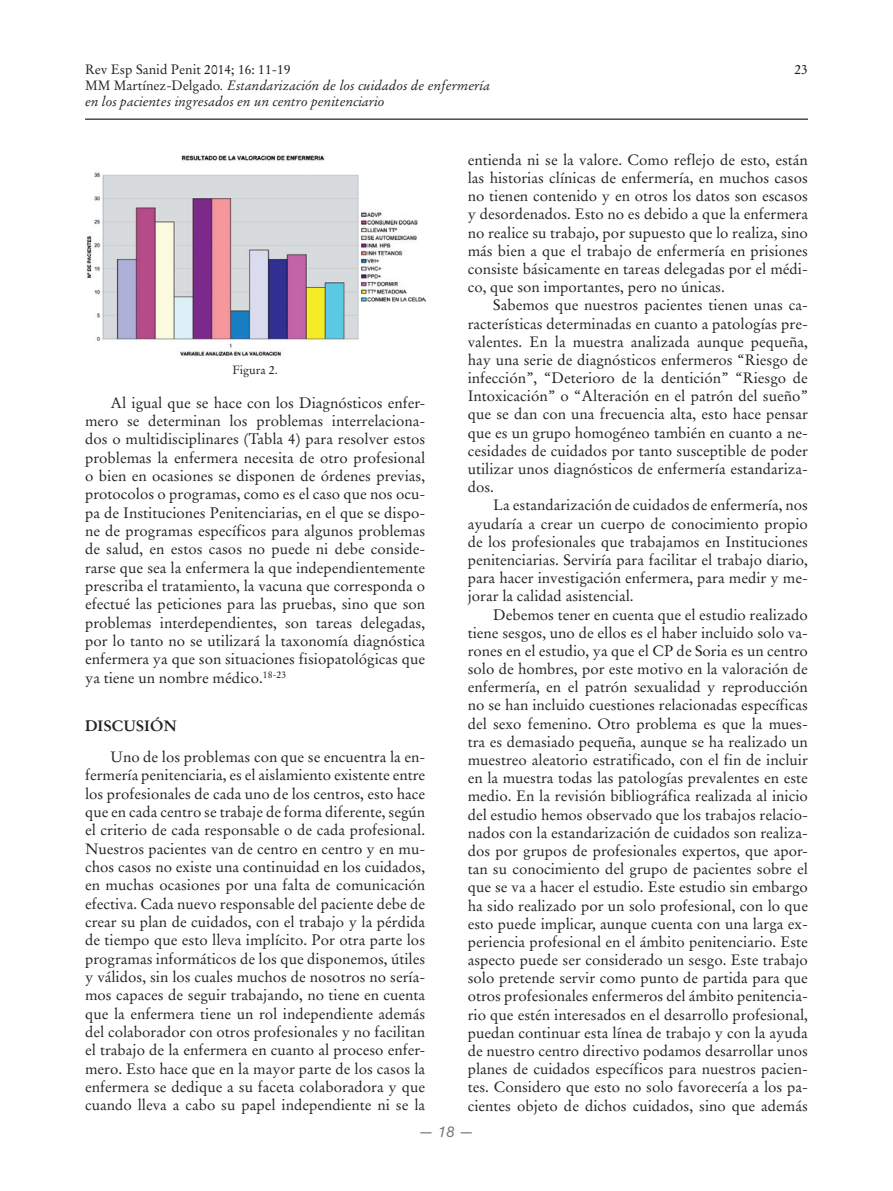
<style>
.page{position:relative;width:893px;height:1191px;background:#fff}
.page>*{position:absolute;margin:0;border:0;box-sizing:border-box;transform-origin:0 0}
.t1{font:15px/18.1px "Stempel Garamond LT Std";color:#231f20;text-align:justify}
.t2{font:700 15px "Stempel Garamond LT Std";color:#231f20}
.t3{font:italic 15px "Helvetica Neue LT Std";color:#76787b}
.t4{font:italic 13.5px/15.8px "Stempel Garamond LT Std";color:#231f20}
.t5{font:13.5px "Stempel Garamond LT Std";color:#231f20}
.t6{font:12px "Stempel Garamond LT Std";color:#231f20}
.s1{font-style:normal}
</style>
<div class="page">
<hr style="left:85px;top:119px;width:723px;height:1px;background:#231f20">
<img style="left:86px;top:155px;width:339px;height:201px">
<p class="t5" style="left:85px;top:62px;width:207px">Rev Esp Sanid Penit 2014; 16: 11-19</p>
<p class="t5" style="left:794px;top:62px;width:15px">23</p>
<p class="t4" style="left:85px;top:77px;width:407px"><span class="s1">MM Martínez-Delgado</span>. Estandarización de los cuidados de enfermería en los pacientes ingresados en un centro penitenciario</p>
<p class="t1" style="left:468px;top:151px;width:342px">entienda ni se la valore. Como reflejo de esto, están las historias clínicas de enfermería, en muchos casos no tienen contenido y en otros los datos son escasos y desordenados. Esto no es debido a que la enfermera no realice su trabajo, por supuesto que lo realiza, sino más bien a que el trabajo de enfermería en prisiones consiste básicamente en tareas delegadas por el médi&shy;co, que son importantes, pero no únicas.</p>
<p class="t1" style="left:468px;top:296px;width:342px;text-indent:26px">Sabemos que nuestros pacientes tienen unas ca&shy;racterísticas determinadas en cuanto a patologías pre&shy;valentes. En la muestra analizada aunque pequeña, hay una serie de diagnósticos enfermeros “Riesgo de infección”, “Deterioro de la dentición” “Riesgo de Intoxicación” o “Alteración en el patrón del sueño” que se dan con una frecuencia alta, esto hace pensar que es un grupo homogéneo también en cuanto a ne&shy;cesidades de cuidados por tanto susceptible de poder utilizar unos diagnósticos de enfermería estandariza&shy;dos.</p>
<p class="t1" style="left:468px;top:496px;width:342px;text-indent:26px">La estandarización de cuidados de enfermería, nos ayudaría a crear un cuerpo de conocimiento propio de los profesionales que trabajamos en Instituciones penitenciarias. Serviría para facilitar el trabajo diario, para hacer investigación enfermera, para medir y me&shy;jorar la calidad asistencial.</p>
<p class="t1" style="left:468px;top:605px;width:342px;text-indent:26px">Debemos tener en cuenta que el estudio realizado tiene sesgos, uno de ellos es el haber incluido solo va&shy;rones en el estudio, ya que el CP de Soria es un centro solo de hombres, por este motivo en la valoración de enfermería, en el patrón sexualidad y reproducción no se han incluido cuestiones relacionadas específicas del sexo femenino. Otro problema es que la mues&shy;tra es demasiado pequeña, aunque se ha realizado un muestreo aleatorio estratificado, con el fin de incluir en la muestra todas las patologías prevalentes en este medio. En la revisión bibliográfica realizada al inicio del estudio hemos observado que los trabajos relacio&shy;nados con la estandarización de cuidados son realiza&shy;dos por grupos de profesionales expertos, que apor&shy;tan su conocimiento del grupo de pacientes sobre el que se va a hacer el estudio. Este estudio sin embargo ha sido realizado por un solo profesional, con lo que esto puede implicar, aunque cuenta con una larga ex&shy;periencia profesional en el ámbito penitenciario. Este aspecto puede ser considerado un sesgo. Este trabajo solo pretende servir como punto de partida para que otros profesionales enfermeros del ámbito penitencia&shy;rio que estén interesados en el desarrollo profesional, puedan continuar esta línea de trabajo y con la ayuda de nuestro centro directivo podamos desarrollar unos planes de cuidados específicos para nuestros pacien&shy;tes. Considero que esto no solo favorecería a los pa&shy;cientes objeto de dichos cuidados, sino que además</p>
<p class="t3" style="left:419px;top:1122px;width:57px">— 18 —</p>
<p class="t6" style="left:232px;top:363px;width:47px">Figura 2.</p>
<p class="t1" style="left:85px;top:393px;width:342px;text-indent:26px">Al igual que se hace con los Diagnósticos enfer&shy;mero se determinan los problemas interrelaciona&shy;dos o multidisciplinares (Tabla 4) para resolver estos problemas la enfermera necesita de otro profesional o bien en ocasiones se disponen de órdenes previas, protocolos o programas, como es el caso que nos ocu&shy;pa de Instituciones Penitenciarias, en el que se dispo&shy;ne de programas específicos para algunos problemas de salud, en estos casos no puede ni debe conside&shy;rarse que sea la enfermera la que independientemente prescriba el tratamiento, la vacuna que corresponda o efectué las peticiones para las pruebas, sino que son problemas interdependientes, son tareas delegadas, por lo tanto no se utilizará la taxonomía diagnóstica enfermera ya que son situaciones fisiopatológicas que ya tiene un nombre médico.<sup>18-23</sup></p>
<p class="t2" style="left:85px;top:716px;width:93px">DISCUSIÓN</p>
<p class="t1" style="left:85px;top:747px;width:342px;text-indent:26px">Uno de los problemas con que se encuentra la en&shy;fermería penitenciaria, es el aislamiento existente entre los profesionales de cada uno de los centros, esto hace que en cada centro se trabaje de forma diferente, según el criterio de cada responsable o de cada profesional.<br>Nuestros pacientes van de centro en centro y en mu&shy;chos casos no existe una continuidad en los cuidados, en muchas ocasiones por una falta de comunicación efectiva. Cada nuevo responsable del paciente debe de crear su plan de cuidados, con el trabajo y la pérdida de tiempo que esto lleva implícito. Por otra parte los programas informáticos de los que disponemos, útiles y válidos, sin los cuales muchos de nosotros no sería&shy;mos capaces de seguir trabajando, no tiene en cuenta que la enfermera tiene un rol independiente además del colaborador con otros profesionales y no facilitan el trabajo de la enfermera en cuanto al proceso enfer&shy;mero. Esto hace que en la mayor parte de los casos la enfermera se dedique a su faceta colaboradora y que cuando lleva a cabo su papel independiente ni se la</p>
</div>
